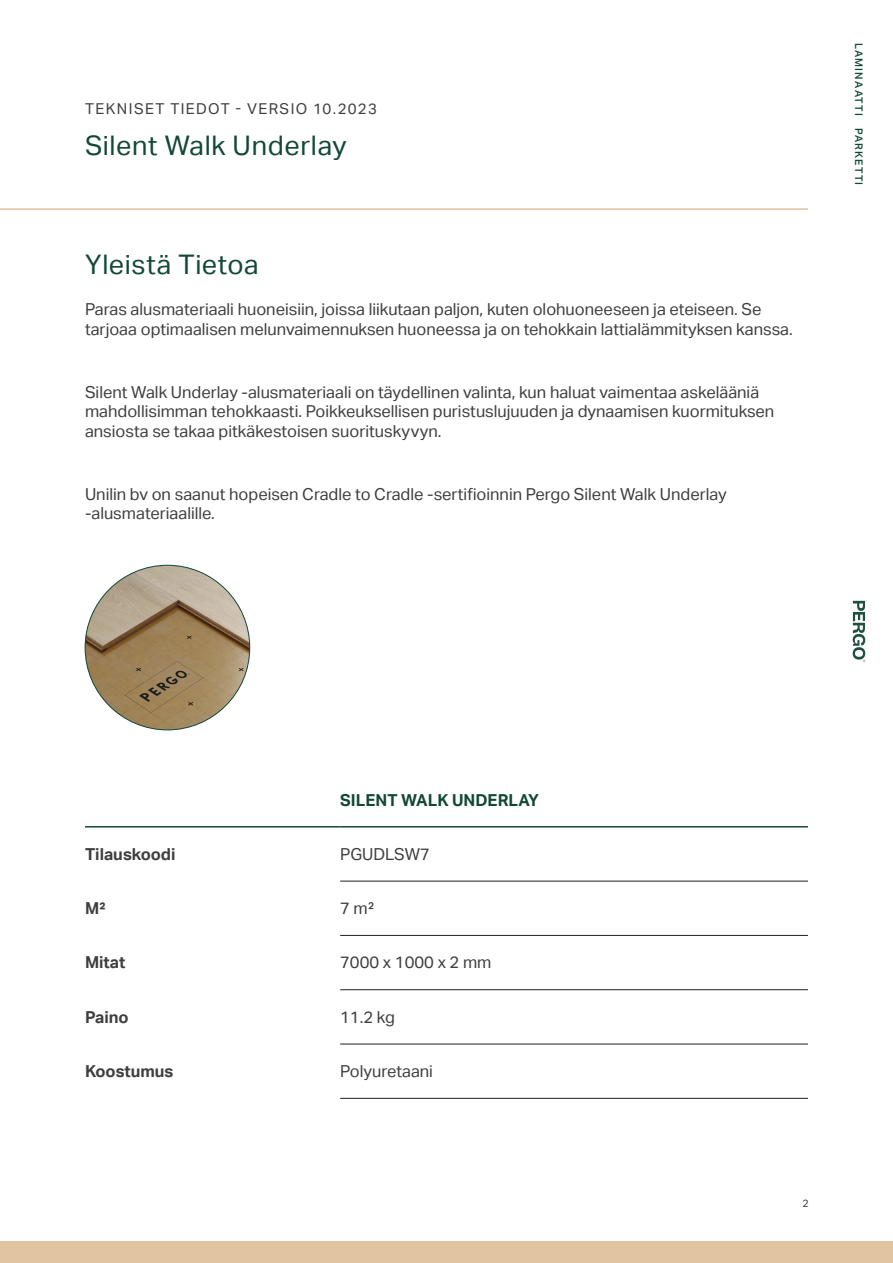
<style>
.page{position:relative;width:893px;height:1263px;background:#fff}
.page>*{position:absolute;margin:0;border:0;box-sizing:border-box;transform-origin:0 0}
.Product{font:27px "Aktiv Grotesk";letter-spacing:.02em;color:#134838}
.BodyText{font:16.5px/19.8px "Aktiv Grotesk";color:#3e3e3f}
.Column-First{font:700 16.5px "Aktiv Grotesk";color:#3e3e3f}
.Row-Header{font:700 16.5px "Aktiv Grotesk";color:#134838}
.TDS{font:15px "Aktiv Grotesk";letter-spacing:.095em;color:#3e3e3f}
.Range{font:500 10.5px "Aktiv Grotesk";letter-spacing:.11em;color:#134838}
.t1{font:10.5px "Aktiv Grotesk";color:#3e3e3f}
</style>
<div class="page">
<div style="left:0;top:1242px;width:893px;height:21px;background:#e1c4a0"></div>
<hr style="left:0;top:208px;width:808px;height:2px;background:#e1c4a0">
<svg style="left:853px;top:601px;width:12px;height:61px"></svg>
<img style="left:85px;top:565px;width:165px;height:165px;border-radius:82px">
<hr style="left:340px;top:881px;width:468px;height:1px;background:#231f20">
<hr style="left:340px;top:935px;width:468px;height:1px;background:#231f20">
<hr style="left:340px;top:989px;width:468px;height:1px;background:#231f20">
<hr style="left:340px;top:1044px;width:468px;height:1px;background:#231f20">
<hr style="left:340px;top:1098px;width:468px;height:1px;background:#231f20">
<hr style="left:340px;top:826px;width:468px;height:1px;background:#134838">
<hr style="left:85px;top:826px;width:255px;height:1px;background:#134838">
<p class="TDS" style="left:85px;top:100px;width:293px">TEKNISET TIEDOT - VERSIO 10.2023</p>
<p class="Product" style="left:85px;top:130px;width:263px">Silent Walk Underlay</p>
<p class="Product" style="left:85px;top:249px;width:175px">Yleistä Tietoa</p>
<p class="BodyText" style="left:85px;top:300px;width:709px">Paras alusmateriaali huoneisiin, joissa liikutaan paljon, kuten olohuoneeseen ja eteiseen. Se tarjoaa optimaalisen melunvaimennuksen huoneessa ja on tehokkain lattialämmityksen kanssa.</p>
<p class="BodyText" style="left:85px;top:382px;width:691px">Silent Walk Underlay -alusmateriaali on täydellinen valinta, kun haluat vaimentaa askelääniä mahdollisimman tehokkaasti. Poikkeuksellisen puristuslujuuden ja dynaamisen kuormituksen ansiosta se takaa pitkäkestoisen suorituskyvyn.</p>
<p class="BodyText" style="left:85px;top:484px;width:643px">Unilin bv on saanut hopeisen Cradle to Cradle -sertifioinnin Pergo Silent Walk Underlay -alusmateriaalille.</p>
<p class="Range" style="left:865px;top:43px;width:144px;rotate:90deg">LAMINAATTI PARKETTI</p>
<p class="Row-Header" style="left:340px;top:790px;width:200px">SILENT WALK UNDERLAY</p>
<p class="Column-First" style="left:85px;top:844px;width:92px">Tilauskoodi</p>
<p class="BodyText" style="left:340px;top:844px;width:91px">PGUDLSW7</p>
<p class="Column-First" style="left:85px;top:899px;width:22px">M²</p>
<p class="BodyText" style="left:340px;top:898px;width:36px">7 m²</p>
<p class="Column-First" style="left:85px;top:953px;width:42px">Mitat</p>
<p class="BodyText" style="left:340px;top:953px;width:153px">7000 x 1000 x 2 mm</p>
<p class="Column-First" style="left:85px;top:1007px;width:45px">Paino</p>
<p class="BodyText" style="left:340px;top:1007px;width:56px">11.2 kg</p>
<p class="Column-First" style="left:85px;top:1062px;width:90px">Koostumus</p>
<p class="BodyText" style="left:340px;top:1061px;width:94px">Polyuretaani</p>
<p class="t1" style="left:802px;top:1197px;width:8px">2</p>
</div>
